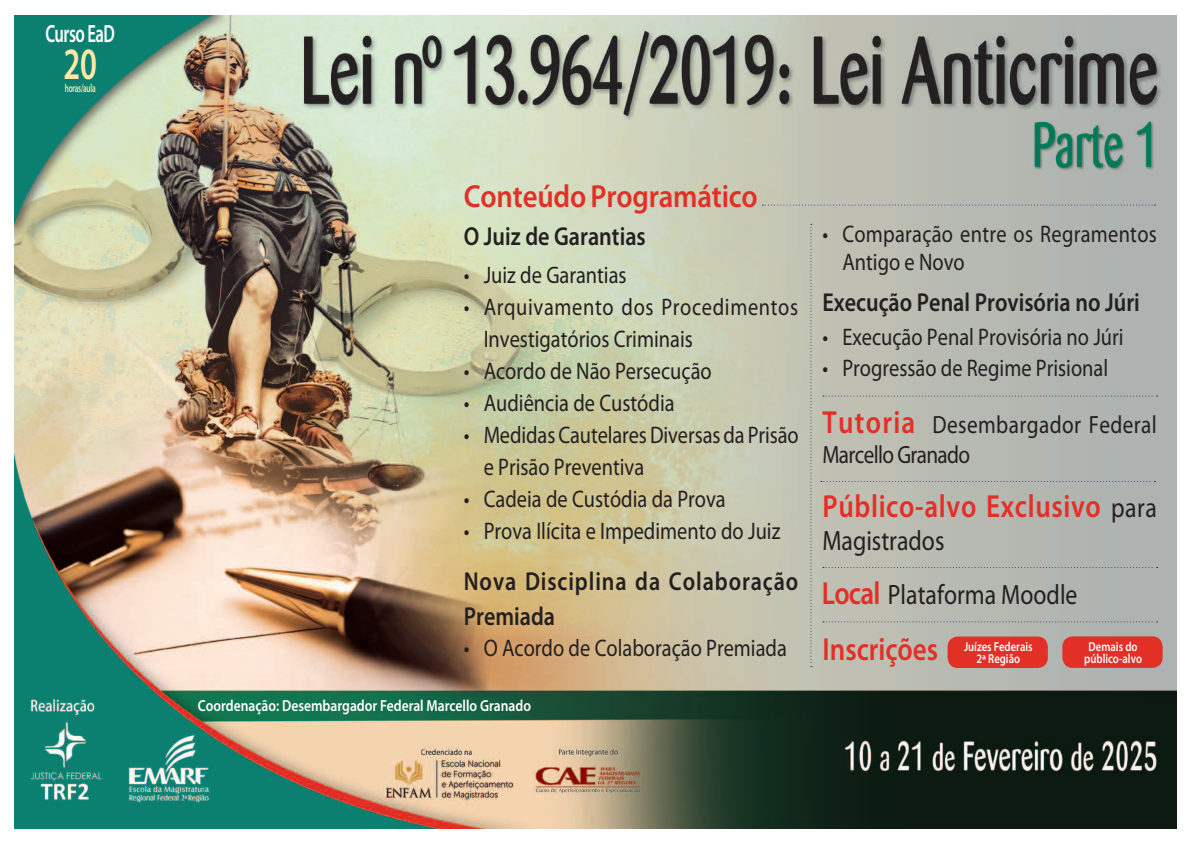
<style>
.page{position:relative;width:1191px;height:842px;background:#fff}
.page>*{position:absolute;margin:0;border:0;box-sizing:border-box;transform-origin:0 0}
.t1{font:600 44.9px "Myriad Pro";color:#ffe9a4;scale:.7 1}
.t2{font:600 32px "Myriad Pro";letter-spacing:.025em;color:#e33027;scale:.85 1}
.t3{font:600 32px "Myriad Pro";color:#e33027;scale:.9 1}
.t4{font:600 32px "Myriad Pro";color:#e33027;scale:.85 1}
.t5{font:28px "Myriad Pro";color:#231f20;scale:.85 1}
.t6{font:600 26px "Myriad Pro";color:#231f20;scale:.85 1}
.t7{font:600 26px/35.2px "Myriad Pro";letter-spacing:.04em;color:#231f20;scale:.85 1}
.t8{font:25px/30px "Myriad Pro";letter-spacing:.02em;color:#231f20;scale:.85 1}
.t9{font:600 25px "Myriad Pro";letter-spacing:-.03em;color:#fff;scale:.67 1}
.t10{font:24px/32px "Myriad Pro";color:#231f20;scale:.85 1}
.t11{font:24px/32px "Myriad Pro";letter-spacing:.03em;color:#231f20;scale:.85 1}
.t12{font:600 16px "Myriad Pro";color:#fff;scale:.85 1}
.t13{font:600 13px/12.2px "Myriad Pro";color:#fff;text-align:center;scale:.82 1}
.t14{font:600 11.5px "Myriad Pro";letter-spacing:-.03em;color:#ffe9a4;scale:.62 1}
.s1{font-weight:600;font-size:32px;color:#e33027}
.s2{font-weight:400;font-size:28px;color:#231f20}
</style>
<div class="page">
<img style="left:14px;top:15px;width:1162px;height:814px">
<svg style="left:762px;top:205px;width:393px;height:1px"></svg>
<svg style="left:810px;top:224px;width:2px;height:443px"></svg>
<svg style="left:823px;top:621px;width:334px;height:1px"></svg>
<svg style="left:823px;top:567px;width:334px;height:1px"></svg>
<svg style="left:823px;top:396px;width:334px;height:1px"></svg>
<svg style="left:821px;top:481px;width:334px;height:1px"></svg>
<div style="left:947px;top:636px;width:100px;height:32px;background:#e33027;border-radius:10px"></div>
<div style="left:1062px;top:636px;width:100px;height:32px;background:#e33027;border-radius:10px"></div>
<p class="t9" style="left:46px;top:17px;width:105px">Curso EaD</p>
<h1 class="t1" style="left:63px;top:35px;width:50px">20</h1>
<p class="t14" style="left:65px;top:81px;width:51px">horas/aula</p>
<h2 class="t3" style="left:464px;top:176px;width:328px">Conteúdo Programático</h2>
<p class="t6" style="left:464px;top:220px;width:216px">O Juiz de Garantias</p>
<p class="t10" style="left:464px;top:258px;width:193px">• Juiz de Garantias</p>
<p class="t11" style="left:484px;top:290px;width:371px;text-indent:-20px">• Arquivamento dos Procedimentos<br>Investigatórios Criminais</p>
<p class="t10" style="left:464px;top:354px;width:293px">• Acordo de Não Persecução</p>
<p class="t10" style="left:464px;top:386px;width:249px">• Audiência de Custódia</p>
<p class="t10" style="left:484px;top:418px;width:372px;text-indent:-20px">• Medidas Cautelares Diversas da Prisão e Prisão Preventiva</p>
<p class="t10" style="left:464px;top:482px;width:309px">• Cadeia de Custódia da Prova</p>
<p class="t10" style="left:464px;top:514px;width:374px">• Prova Ilícita e Impedimento do Juiz</p>
<p class="t7" style="left:464px;top:563px;width:395px">Nova Disciplina da Colaboração<br>Premiada</p>
<p class="t10" style="left:464px;top:631px;width:381px">• O Acordo de Colaboração Premiada</p>
<p class="t12" style="left:198px;top:696px;width:393px">Coordenação: Desembargador Federal Marcello Granado</p>
<p class="t10" style="left:842px;top:219px;width:371px;line-height:28px;text-indent:-20px">• Comparação entre os Regramentos<br>Antigo e Novo</p>
<p class="t6" style="left:822px;top:286px;width:375px">Execução Penal Provisória no Júri</p>
<p class="t10" style="left:822px;top:321px;width:356px">• Execução Penal Provisória no Júri</p>
<p class="t10" style="left:822px;top:352px;width:338px">• Progressão de Regime Prisional</p>
<p class="t8" style="left:822px;top:409px;width:395px"><span class="s1">Tutoria</span> Desembargador Federal<br>Marcello Granado</p>
<h2 class="t2" style="left:822px;top:486px;width:395px">Público-alvo Exclusivo <span class="s2">para</span></h2>
<p class="t5" style="left:822px;top:524px;width:145px">Magistrados</p>
<p class="t5" style="left:822px;top:577px;width:302px"><span class="s1">Local</span> Plataforma Moodle</p>
<h2 class="t4" style="left:822px;top:629px;width:138px">Inscrições</h2>
<p class="t13" style="left:964px;top:640px;width:85px">Juízes Federais<br>2ª Região</p>
<p class="t13" style="left:1084px;top:640px;width:72px">Demais do público-alvo</p>
</div>
